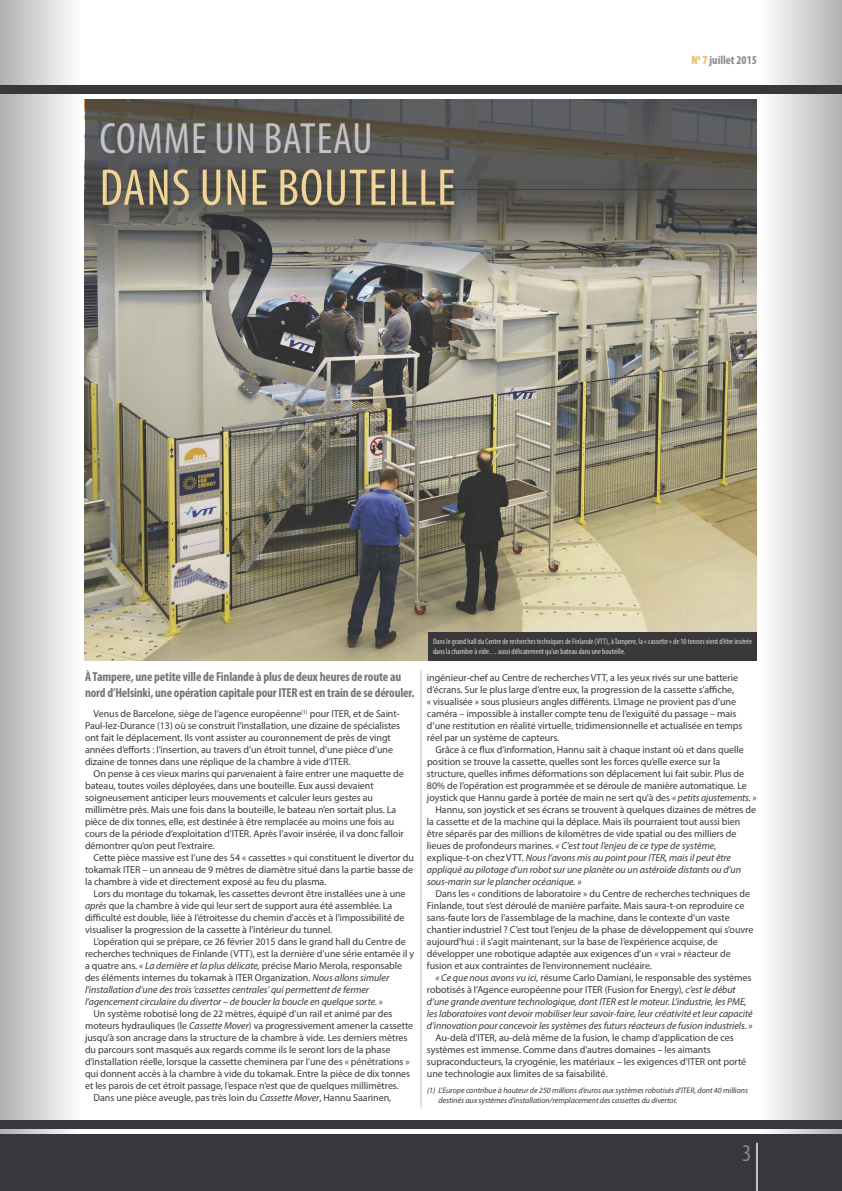
<style>
.page{position:relative;width:842px;height:1191px;background:#fff}
.page>*{position:absolute;margin:0;border:0;box-sizing:border-box;transform-origin:0 0}
.t1{font:condensed 52px "Myriad Pro";letter-spacing:.02em;color:#f0d597}
.t2{font:condensed 44px "Myriad Pro";letter-spacing:.02em;color:#c3c3c4}
.t3{font:condensed 24px "Myriad Pro";color:#888889}
.t4{font:700 condensed 13px/16px "Myriad Pro";letter-spacing:-.015em;color:#747475}
.t5{font:700 condensed 12px "Myriad Pro";color:#888889}
.t6{font:10px/12px "Myriad Pro";letter-spacing:-.005em;color:#39383a}
.t7{font:italic 10px/12px "Myriad Pro";letter-spacing:-.005em;color:#39383a}
.t8{font:condensed 8px/9.6px "Myriad Pro";color:#d7d7d7}
.t9{font:italic 8px/10px "Myriad Pro";letter-spacing:-.005em;color:#39383a}
.s1{color:#e6ba52}
.s2{font-style:italic}
.s3{font-style:normal}
</style>
<div class="page">
<img style="left:85px;top:286px;width:672px;height:375px">
<svg style="left:85px;top:190px;width:672px;height:96px;background:#77756f"></svg>
<div style="left:85px;top:99px;width:672px;height:91px;background:#37383b;opacity:.8"></div>
<div style="left:763px;top:1px;width:78px;height:1190px;background:linear-gradient(to right,#fdfdfd,#b3b3b4)"></div>
<div style="left:0;top:1px;width:79px;height:1190px;background:linear-gradient(to right,#b1b0b1,#fcfcfc)"></div>
<div style="left:0;top:1120px;width:841px;height:8px;background:#37383b"></div>
<div style="left:0;top:1134px;width:841px;height:57px;background:#37383b"></div>
<div style="left:0;top:85px;width:841px;height:9px;background:#37383b"></div>
<hr style="left:756px;top:1142px;width:2px;height:49px;background:#c3c3c4">
<div style="left:428px;top:633px;width:329px;height:28px;background:#39383a"></div>
<hr style="left:420px;top:669px;width:1px;height:438px;background:#c3c3c4">
<h2 class="t2" style="left:100px;top:112px;width:274px">COMME UN BATEAU</h2>
<h1 class="t1" style="left:100px;top:156px;width:357px">DANS UNE BOUTEILLE</h1>
<p class="t5" style="left:691px;top:52px;width:67px"><span class="s1">N</span><sup>o</sup> <span class="s1">7</span> juillet 2015</p>
<h3 class="t4" style="left:85px;top:668px;width:331px">À Tampere, une petite ville de Finlande à plus de deux heures de route au nord d’Helsinki, une opération capitale pourITER est en train de se dérouler.</h3>
<p class="t6" style="left:85px;top:707px;width:317px;text-indent:9px">Venus de Barcelone, siège de l’agence européenne<sup>(1)</sup> pour ITER, et de Saint-Paul-lez-Durance (13) où se construit l’installation, une dizaine de spécialistes ont fait le déplacement. Ils vont assister au couronnement de près de vingt années d’efforts : l’insertion, au travers d’un étroit tunnel, d’une pièce d’une dizaine de tonnes dans une réplique de la chambre à vide d’ITER.</p>
<p class="t6" style="left:85px;top:767px;width:320px;text-indent:9px">On pense à ces vieux marins qui parvenaient à faire entrer une maquette de bateau, toutes voiles déployées, dans une bouteille. Eux aussi devaient soigneusement anticiper leurs mouvements et calculer leurs gestes au millimètre près. Mais une fois dans la bouteille, le bateau n’en sortait plus. La pièce de dix tonnes, elle, est destinée à être remplacée au moins une fois au cours de la période d’exploitation d’ITER. Après l’avoir insérée, il va donc falloir démontrer qu’on peut l’extraire.</p>
<p class="t6" style="left:85px;top:851px;width:330px;text-align:justify;text-indent:9px">Cette pièce massive est l’une des 54 « cassettes » qui constituent le divertor du tokamak ITER – un anneau de 9 mètres de diamètre situé dans la partie basse de la chambre à vide et directement exposé au feu du plasma.</p>
<p class="t6" style="left:85px;top:887px;width:322px;text-indent:9px">Lors du montage du tokamak, les cassettes devront être installées une à une <span class="s2">après</span> que la chambre à vide qui leur sert de support aura été assemblée. La difficulté est double, liée à l’étroitesse du chemin d’accès et à l’impossibilité de visualiser la progression de la cassette à l’intérieur du tunnel.</p>
<p class="t6" style="left:85px;top:935px;width:331px;text-indent:9px">L’opération qui se prépare, ce 26 février 2015 dans le grand hall du Centre de recherches techniques de Finlande (VTT), est la dernière d’une série entamée il y a quatre ans. <span class="s2">« La dernière et la plus délicate,</span> précise Mario Merola, responsable des éléments internes du tokamak à ITER Organization. <span class="s2">Nous allons simuler l’installation d’une des trois ‘cassettes centrales’ qui permettent de fermer l’agencement circulaire du divertor – de boucler la boucle en quelque sorte. »</span></p>
<p class="t6" style="left:94px;top:1007px;width:300px">Un système robotisé long de 22 mètres, équipé d’un rail et animé par des</p>
<p class="t6" style="left:85px;top:1019px;width:330px">moteurs hydrauliques (le <span class="s2">Cassette Mover</span>) va progressivement amener la cassette</p>
<p class="t6" style="left:85px;top:1031px;width:324px">jusqu’à son ancrage dans la structure de la chambre à vide. Les derniers mètres</p>
<p class="t6" style="left:85px;top:1043px;width:307px">du parcours sont masqués aux regards comme ils le seront lors de la phase</p>
<p class="t6" style="left:85px;top:1055px;width:326px">d’installation réelle, lorsque la cassette cheminera par l’une des « pénétrations »</p>
<p class="t6" style="left:85px;top:1067px;width:327px">qui donnent accès à la chambre à vide du tokamak. Entre la pièce de dix tonnes</p>
<p class="t6" style="left:85px;top:1079px;width:315px">et les parois de cet étroit passage, l’espace n’est que de quelques millimètres.</p>
<p class="t6" style="left:94px;top:1091px;width:299px">Dans une pièce aveugle, pas très loin du <span class="s2">Cassette Mover</span>, Hannu Saarinen,</p>
<p class="t8" style="left:433px;top:636px;width:320px">Dans legrand hallduCentrederecherches techniquesdeFinlande(VTT),àTampere, la«cassette»de10tonnesvientd’êtreinsérée dans la chambre à vide… aussi délicatement qu’un bateau dans une bouteille.</p>
<p class="t6" style="left:427px;top:671px;width:317px">ingénieur-chef au Centre de recherches VTT, a les yeux rivés sur une batterie d’écrans. Sur le plus large d’entre eux, la progression de la cassette s’affiche,<br>« visualisée » sous plusieurs angles différents. L’image ne provient pas d’une caméra – impossible à installer compte tenu de l’exiguïté du passage – mais d’une restitution en réalité virtuelle, tridimensionnelle et actualisée en temps réel par un système de capteurs.</p>
<p class="t6" style="left:435px;top:743px;width:310px">Grâce à ce flux d’information, Hannu sait à chaque instant où et dans quelle</p>
<p class="t6" style="left:427px;top:755px;width:295px">position se trouve la cassette, quelles sont les forces qu’elle exerce sur la</p>
<p class="t6" style="left:427px;top:767px;width:319px">structure, quelles infimes déformations son déplacement lui fait subir. Plus de</p>
<p class="t6" style="left:427px;top:779px;width:321px">80% de l’opération est programmée et se déroule de manière automatique. Le</p>
<p class="t6" style="left:427px;top:791px;width:331px">joystick que Hannu garde à portée de main ne sert qu’à des <span class="s2">« petits ajustements. »</span></p>
<p class="t6" style="left:435px;top:803px;width:322px">Hannu, son joystick et ses écrans se trouvent à quelques dizaines de mètres de</p>
<p class="t6" style="left:427px;top:815px;width:315px">la cassette et de la machine qui la déplace. Mais ils pourraient tout aussi bien</p>
<p class="t6" style="left:427px;top:827px;width:311px">être séparés par des millions de kilomètres de vide spatial ou des milliers de</p>
<p class="t7" style="left:427px;top:839px;width:291px"><span class="s3">lieues de profondeurs marines.</span> « C’est tout l’enjeu de ce type de système,</p>
<p class="t7" style="left:427px;top:851px;width:306px"><span class="s3">explique-t-on chez VTT.</span> Nous l’avons mis au point pour ITER, mais il peut être</p>
<p class="t7" style="left:427px;top:863px;width:316px">appliqué au pilotage d’un robot sur une planète ou un astéroïde distants ou d’un</p>
<p class="t7" style="left:427px;top:875px;width:156px">sous-marin sur le plancher océanique. »</p>
<p class="t6" style="left:427px;top:887px;width:328px;text-indent:9px">Dans les « conditions de laboratoire » du Centre de recherches techniques de Finlande, tout s’est déroulé de manière parfaite. Mais saura-t-on reproduire ce sans-faute lors de l’assemblage de la machine, dans le contexte d’un vaste chantier industriel ? C’est tout l’enjeu de la phase de développement qui s’ouvre aujourd’hui : il s’agit maintenant, sur la base de l’expérience acquise, de développer une robotique adaptée aux exigences d’un « vrai » réacteur de fusion et aux contraintes de l’environnement nucléaire.</p>
<p class="t7" style="left:427px;top:971px;width:327px;text-indent:9px">« Ce que nous avons vu ici, <span class="s3">résume Carlo Damiani, le responsable des systèmes robotisés à l’Agence européenne pour ITER (Fusion for Energy),</span> c’est le début d’une grande aventure technologique, dont ITER est le moteur. L’industrie, les PME, les laboratoires vont devoir mobiliser leur savoir-faire, leur créativité et leur capacité d’innovation pour concevoir les systèmes des futurs réacteurs de fusion industriels. »</p>
<p class="t6" style="left:427px;top:1031px;width:321px;text-indent:9px">Au-delà d’ITER, au-delà même de la fusion, le champ d’application de ces systèmes est immense. Comme dans d’autres domaines – les aimants supraconducteurs, la cryogénie, les matériaux – les exigences d’ITER ont porté une technologie aux limites de sa faisabilité.</p>
<p class="t9" style="left:438px;top:1085px;width:311px;text-indent:-11px">(1) L’Europe contribue à hauteur de 250 millions d’euros aux systèmes robotisés d’ITER, dont 40 millions destinés aux systèmes d’installation/remplacement des cassettes du divertor.</p>
<h3 class="t3" style="left:742px;top:1138px;width:11px">3</h3>
</div>
